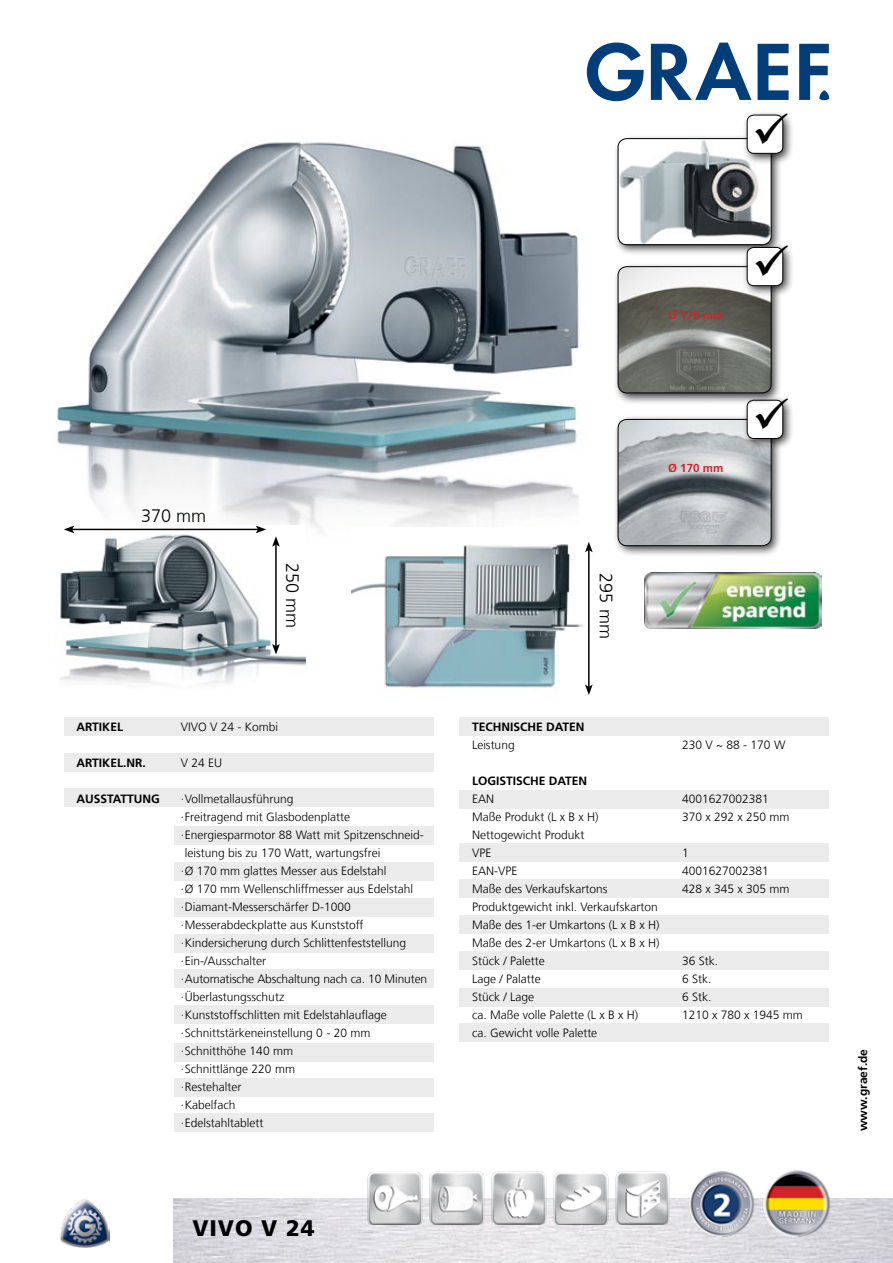
<style>
.page{position:relative;width:893px;height:1263px;background:#fff}
.page>*{position:absolute;margin:0;border:0;box-sizing:border-box;transform-origin:0 0}
.t1{font:900 22.5px "Frutiger LT Com";color:#000}
.t2{font:300 18px "Frutiger LT Com";color:#000}
.t3{font:300 12px/18px "Frutiger LT Com";color:#000}
.t4{font:700 12px "Frutiger LT Com";color:#000}
.t5{font:700 11.55px "Frutiger LT Com";color:#d2232a}
</style>
<div class="page">
<img style="left:174px;top:1198px;width:719px;height:65px">
<svg style="left:587px;top:43px;width:57px;height:58px"></svg>
<svg style="left:651px;top:43px;width:100px;height:57px"></svg>
<svg style="left:757px;top:44px;width:32px;height:56px"></svg>
<svg style="left:799px;top:44px;width:30px;height:57px"></svg>
<img style="left:684px;top:1170px;width:150px;height:71px">
<img style="left:60px;top:1199px;width:50px;height:49px">
<div style="left:459px;top:718px;width:370px;height:18px;background:#ebebec"></div>
<div style="left:459px;top:790px;width:370px;height:19px;background:#ebebec"></div>
<div style="left:459px;top:843px;width:370px;height:19px;background:#ebebec"></div>
<div style="left:459px;top:879px;width:370px;height:19px;background:#ebebec"></div>
<div style="left:459px;top:915px;width:370px;height:19px;background:#ebebec"></div>
<div style="left:459px;top:951px;width:370px;height:19px;background:#ebebec"></div>
<div style="left:459px;top:988px;width:370px;height:18px;background:#ebebec"></div>
<div style="left:459px;top:1023px;width:370px;height:18px;background:#ebebec"></div>
<div style="left:64px;top:718px;width:370px;height:18px;background:#ebebec"></div>
<div style="left:64px;top:789px;width:370px;height:18px;background:#ebebec"></div>
<div style="left:174px;top:826px;width:260px;height:18px;background:#ebebec"></div>
<div style="left:174px;top:862px;width:260px;height:19px;background:#ebebec"></div>
<div style="left:174px;top:898px;width:260px;height:19px;background:#ebebec"></div>
<div style="left:174px;top:934px;width:260px;height:19px;background:#ebebec"></div>
<div style="left:174px;top:969px;width:260px;height:19px;background:#ebebec"></div>
<div style="left:174px;top:1005px;width:260px;height:19px;background:#ebebec"></div>
<div style="left:174px;top:1043px;width:260px;height:18px;background:#ebebec"></div>
<div style="left:174px;top:1078px;width:260px;height:18px;background:#ebebec"></div>
<div style="left:174px;top:1113px;width:260px;height:18px;background:#ebebec"></div>
<div style="left:64px;top:753px;width:370px;height:19px;background:#ebebec"></div>
<img style="left:56px;top:142px;width:523px;height:390px">
<img style="left:56px;top:526px;width:249px;height:159px">
<img style="left:351px;top:528px;width:242px;height:160px">
<img style="left:644px;top:573px;width:177px;height:56px">
<hr style="left:72px;top:529px;width:186px;height:1px;background:#000">
<svg style="left:64px;top:526px;width:10px;height:7px"></svg>
<svg style="left:256px;top:526px;width:10px;height:7px"></svg>
<hr style="left:275px;top:544px;width:2px;height:102px;background:#000">
<svg style="left:272px;top:536px;width:8px;height:11px"></svg>
<svg style="left:272px;top:644px;width:8px;height:10px"></svg>
<hr style="left:588px;top:550px;width:2px;height:137px;background:#000">
<svg style="left:585px;top:542px;width:8px;height:10px"></svg>
<svg style="left:585px;top:684px;width:8px;height:11px"></svg>
<div style="left:613px;top:134px;width:170px;height:122px;background:#000;opacity:.75"></div>
<img style="left:618px;top:139px;width:153px;height:105px">
<div style="left:618px;top:139px;width:153px;height:106px;border:1px solid #000;border-radius:9px"></div>
<div style="left:742px;top:110px;width:53px;height:55px;background:#000;opacity:.75"></div>
<div style="left:747px;top:115px;width:36px;height:38px;background:#fff;border-radius:7px"></div>
<div style="left:747px;top:115px;width:36px;height:38px;border:1px solid #000;border-radius:7px"></div>
<img style="left:364px;top:1171px;width:309px;height:54px">
<div style="left:613px;top:414px;width:170px;height:144px;background:#000;opacity:.75"></div>
<img style="left:618px;top:419px;width:153px;height:127px">
<div style="left:618px;top:419px;width:153px;height:127px;border:1px solid #000;border-radius:9px"></div>
<div style="left:742px;top:395px;width:53px;height:55px;background:#000;opacity:.75"></div>
<div style="left:747px;top:400px;width:36px;height:38px;background:#fff;border-radius:7px"></div>
<div style="left:747px;top:400px;width:36px;height:39px;border:1px solid #000;border-radius:7px"></div>
<div style="left:613px;top:262px;width:170px;height:143px;background:#000;opacity:.75"></div>
<img style="left:618px;top:267px;width:153px;height:126px">
<div style="left:618px;top:267px;width:153px;height:126px;border:1px solid #000;border-radius:9px"></div>
<div style="left:742px;top:242px;width:53px;height:56px;background:#000;opacity:.75"></div>
<div style="left:747px;top:247px;width:36px;height:39px;background:#fff;border-radius:7px"></div>
<div style="left:747px;top:247px;width:36px;height:39px;border:1px solid #000;border-radius:7px"></div>
<svg style="left:755px;top:113px;width:33px;height:31px"></svg>
<svg style="left:756px;top:397px;width:32px;height:32px"></svg>
<svg style="left:756px;top:245px;width:32px;height:31px"></svg>
<p class="t5" style="left:668px;top:309px;width:57px">Ø 170 MM</p>
<h2 class="t2" style="left:141px;top:506px;width:67px">370 mm</h2>
<h2 class="t2" style="left:303px;top:563px;width:67px;rotate:90deg">250 mm</h2>
<h2 class="t2" style="left:617px;top:573px;width:67px;rotate:90deg">295 mm</h2>
<p class="t5" style="left:668px;top:461px;width:57px">Ø 170 MM</p>
<p class="t4" style="left:77px;top:720px;width:48px">ARTIKEL</p>
<p class="t4" style="left:77px;top:756px;width:71px">ARTIKEL.NR.</p>
<p class="t4" style="left:77px;top:792px;width:85px">AUSSTATTUNG</p>
<p class="t3" style="left:181px;top:718px;width:99px">VIVO V 24 - Kombi</p>
<p class="t3" style="left:181px;top:754px;width:43px">V 24 EU</p>
<p class="t3" style="left:181px;top:790px;width:114px">∙Vollmetallausführung</p>
<p class="t3" style="left:181px;top:808px;width:171px">∙Freitragend mit Glasbodenplatte</p>
<p class="t3" style="left:181px;top:826px;width:245px">∙Energiesparmotor 88 Watt mit Spitzenschneid-</p>
<p class="t3" style="left:185px;top:844px;width:197px">leistung bis zu 170 Watt, wartungsfrei</p>
<p class="t3" style="left:181px;top:862px;width:207px">∙Ø 170 mm glattes Messer aus Edelstahl</p>
<p class="t3" style="left:181px;top:880px;width:234px">∙Ø 170 mm Wellenschliffmesser aus Edelstahl</p>
<p class="t3" style="left:181px;top:898px;width:172px">∙Diamant-Messerschärfer D-1000</p>
<p class="t3" style="left:181px;top:916px;width:184px">∙Messerabdeckplatte aus Kunststoff</p>
<p class="t3" style="left:181px;top:934px;width:227px">∙Kindersicherung durch Schlittenfeststellung</p>
<p class="t3" style="left:181px;top:952px;width:87px">∙Ein-/Ausschalter</p>
<p class="t3" style="left:181px;top:970px;width:248px">∙Automatische Abschaltung nach ca. 10 Minuten</p>
<p class="t3" style="left:181px;top:988px;width:105px">∙Überlastungsschutz</p>
<p class="t3" style="left:181px;top:1006px;width:208px">∙Kunststoffschlitten mit Edelstahlauflage</p>
<p class="t3" style="left:181px;top:1024px;width:191px">∙Schnittstärkeneinstellung 0 - 20 mm</p>
<p class="t3" style="left:181px;top:1042px;width:114px">∙Schnitthöhe 140 mm</p>
<p class="t3" style="left:181px;top:1060px;width:116px">∙Schnittlänge 220 mm</p>
<p class="t3" style="left:181px;top:1078px;width:62px">∙Restehalter</p>
<p class="t3" style="left:181px;top:1096px;width:56px">∙Kabelfach</p>
<p class="t3" style="left:181px;top:1114px;width:84px">∙Edelstahltablett</p>
<p class="t4" style="left:472px;top:720px;width:112px">TECHNISCHE DATEN</p>
<p class="t3" style="left:472px;top:736px;width:44px">Leistung</p>
<p class="t4" style="left:472px;top:774px;width:115px">LOGISTISCHE DATEN</p>
<p class="t3" style="left:472px;top:790px;width:189px">EAN<br>Maße Produkt (L x B x H)<br>Nettogewicht Produkt<br>VPE<br>EAN-VPE<br>Maße des Verkaufskartons<br>Produktgewicht inkl. Verkaufskarton<br>Maße des 1-er Umkartons (L x B x H)<br>Maße des 2-er Umkartons (L x B x H)<br>Stück / Palette<br>Lage / Palatte<br>Stück / Lage<br>ca. Maße volle Palette (L x B x H)<br>ca. Gewicht volle Palette</p>
<p class="t3" style="left:682px;top:736px;width:105px">230 V ~ 88 - 170 W</p>
<p class="t3" style="left:682px;top:790px;width:109px">4001627002381<br>370 x 292 x 250 mm</p>
<p class="t3" style="left:682px;top:844px;width:109px">1<br>4001627002381<br>428 x 345 x 305 mm</p>
<p class="t3" style="left:682px;top:952px;width:122px">36 Stk.<br>6 Stk.<br>6 Stk.<br>1210 x 780 x 1945 mm</p>
<h1 class="t1" style="left:192px;top:1214px;width:124px">Vivo V 24</h1>
<p class="t4" style="left:856px;top:1131px;width:84px;rotate:-90deg">WWW.GRAEF.DE</p>
</div>
